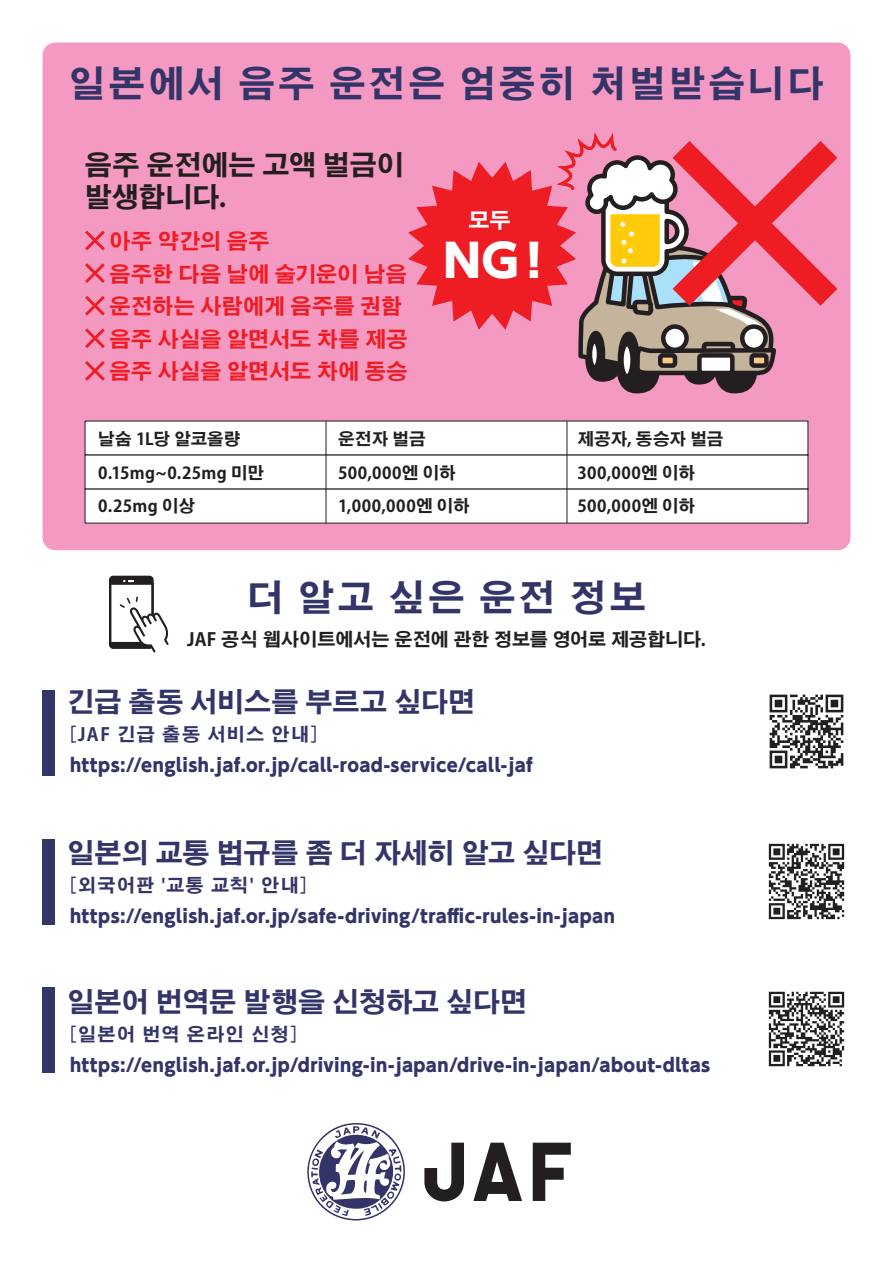
<style>
.page{position:relative;width:893px;height:1263px;background:#fff}
.page>*{position:absolute;margin:0;border:0;box-sizing:border-box;transform-origin:0 0}
.t1{font:800 45px "UD Shin Go NT Pro";color:#fff}
.t2{font:700 36px "Adobe Gothic Std";letter-spacing:.1em;color:#333468}
.t3{font:700 27px "Adobe Gothic Std";letter-spacing:-.005em;color:#333468}
.t4{font:700 27px/31.5px "Adobe Gothic Std";letter-spacing:-.005em;color:#231f20}
.t5{font:700 21px/32.5px "Adobe Gothic Std";letter-spacing:.015em;color:#ee1d23}
.t6{font:700 21px "Adobe Gothic Std";color:#fff}
.t7{font:800 18px "UD Shin Go Pro";letter-spacing:.025em;color:#333468}
.t8{font:700 18px "Adobe Gothic Std";letter-spacing:.07em;color:#333468}
.t9{font:700 18px "Adobe Gothic Std";letter-spacing:-.005em;color:#231f20}
.t10{font:700 16.5px "Adobe Gothic Std";letter-spacing:.015em;color:#231f20}
.t11{font:700 16.5px "Adobe Gothic Std";letter-spacing:.035em;color:#231f20}
.t12{font:700 16.5px "Adobe Gothic Std";letter-spacing:-.005em;color:#231f20}
</style>
<div class="page">
<div style="left:43px;top:43px;width:807px;height:507px;background:#f499c2;border-radius:13px"></div>
<svg style="left:424px;top:1143px;width:40px;height:58px"></svg>
<svg style="left:533px;top:1143px;width:38px;height:58px"></svg>
<svg style="left:473px;top:1143px;width:49px;height:58px"></svg>
<svg style="left:307px;top:1123px;width:98px;height:97px"></svg>
<div style="left:85px;top:421px;width:723px;height:34px;background:#fff"></div>
<div style="left:85px;top:455px;width:723px;height:34px;background:#fff"></div>
<div style="left:85px;top:489px;width:723px;height:34px;background:#fff"></div>
<hr style="left:326px;top:421px;width:1px;height:102px;background:#231f20">
<hr style="left:567px;top:421px;width:1px;height:102px;background:#231f20">
<svg style="left:109px;top:576px;width:60px;height:76px"></svg>
<div style="left:43px;top:690px;width:12px;height:85px;background:#333468"></div>
<div style="left:43px;top:840px;width:12px;height:85px;background:#333468"></div>
<div style="left:43px;top:988px;width:12px;height:85px;background:#333468"></div>
<svg style="left:85px;top:231px;width:20px;height:19px"></svg>
<svg style="left:85px;top:263px;width:20px;height:20px"></svg>
<svg style="left:85px;top:296px;width:20px;height:20px"></svg>
<svg style="left:85px;top:328px;width:20px;height:20px"></svg>
<svg style="left:85px;top:361px;width:20px;height:20px"></svg>
<svg style="left:408px;top:133px;width:429px;height:261px"></svg>
<img style="left:768px;top:991px;width:77px;height:76px">
<img style="left:768px;top:843px;width:77px;height:77px">
<img style="left:769px;top:694px;width:75px;height:75px">
<h2 class="t2" style="left:69px;top:62px;width:756px">일본에서 음주 운전은 엄중히 처벌받습니다</h2>
<h3 class="t4" style="left:85px;top:150px;width:321px">음주 운전에는 고액 벌금이 발생합니다.</h3>
<p class="t5" style="left:110px;top:225px;width:299px">아주 약간의 음주<br>음주한 다음 날에 술기운이 남음 운전하는 사람에게 음주를 권함 음주 사실을 알면서도 차를 제공 음주 사실을 알면서도 차에 동승</p>
<p class="t6" style="left:469px;top:208px;width:43px">모두</p>
<h1 class="t1" style="left:444px;top:224px;width:114px">NG！</h1>
<p class="t12" style="left:98px;top:429px;width:144px">날숨 1L당 알코올량</p>
<p class="t10" style="left:338px;top:429px;width:89px">운전자 벌금</p>
<p class="t10" style="left:577px;top:429px;width:147px">제공자, 동승자 벌금</p>
<p class="t10" style="left:98px;top:463px;width:167px">0.15mg~0.25mg 미만</p>
<p class="t10" style="left:338px;top:463px;width:119px">500,000엔 이하</p>
<p class="t10" style="left:577px;top:463px;width:119px">300,000엔 이하</p>
<p class="t10" style="left:98px;top:496px;width:98px">0.25mg 이상</p>
<p class="t11" style="left:338px;top:496px;width:133px">1,000,000엔 이하</p>
<p class="t10" style="left:577px;top:496px;width:119px">500,000엔 이하</p>
<h2 class="t2" style="left:247px;top:576px;width:400px">더 알고 싶은 운전 정보</h2>
<p class="t9" style="left:187px;top:629px;width:520px">JAF 공식 웹사이트에서는 운전에 관한 정보를 영어로 제공합니다.</p>
<h3 class="t3" style="left:68px;top:686px;width:409px">긴급 출동 서비스를 부르고 싶다면</h3>
<p class="t8" style="left:58px;top:724px;width:272px">［JAF 긴급 출동 서비스 안내］</p>
<p class="t7" style="left:70px;top:751px;width:464px">https://english.jaf.or.jp/call-road-service/call-jaf</p>
<h3 class="t3" style="left:68px;top:837px;width:537px">일본의 교통 법규를 좀 더 자세히 알고 싶다면</h3>
<p class="t8" style="left:58px;top:875px;width:261px">［외국어판 '교통 교칙' 안내］</p>
<p class="t7" style="left:70px;top:901px;width:546px">https://english.jaf.or.jp/safe-driving/traffic-rules-in-japan</p>
<h3 class="t3" style="left:68px;top:986px;width:461px">일본어 번역문 발행을 신청하고 싶다면</h3>
<p class="t8" style="left:58px;top:1024px;width:252px">［일본어 번역 온라인 신청］</p>
<p class="t7" style="left:70px;top:1050px;width:642px">https://english.jaf.or.jp/driving-in-japan/drive-in-japan/about-dltas</p>
</div>
